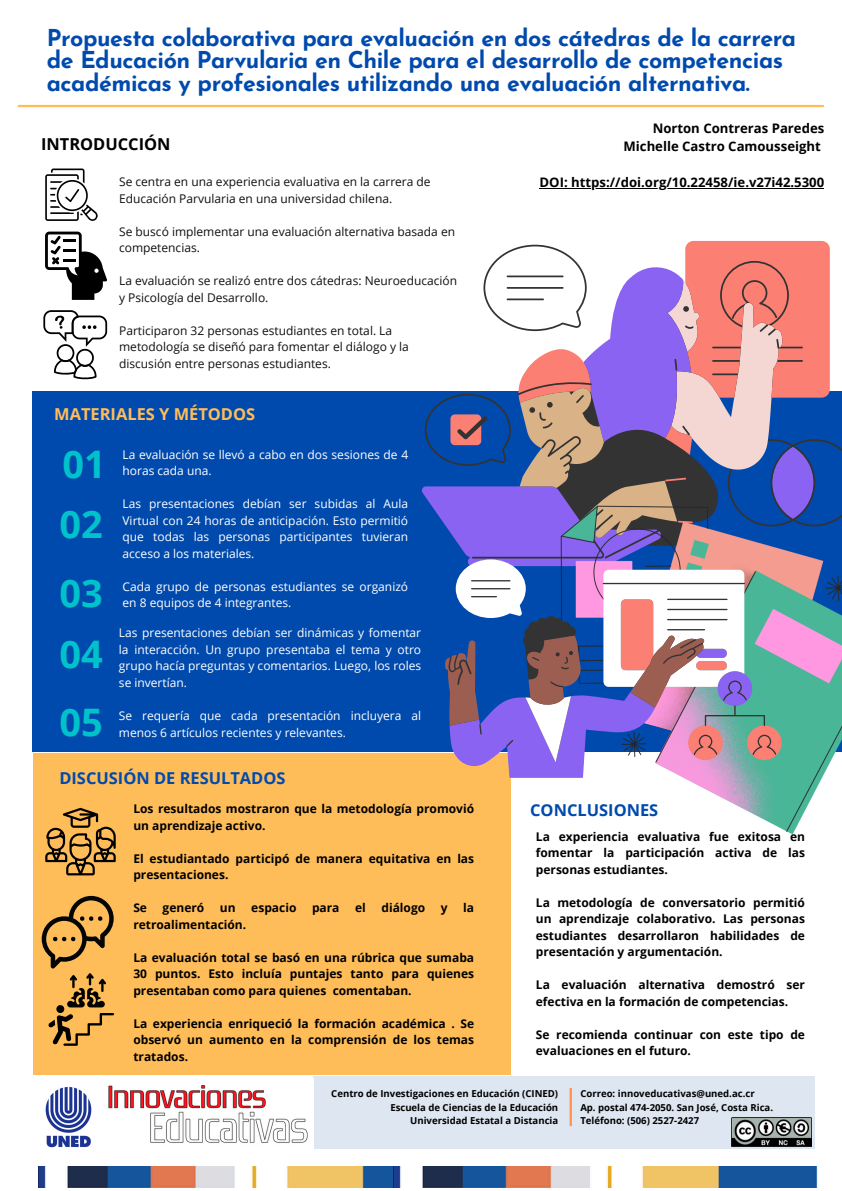
<style>
.page{position:relative;width:842px;height:1191px;background:#fff}
.page>*{position:absolute;margin:0;border:0;box-sizing:border-box;transform-origin:0 0}
.t1{font:700 37.9px "Open Sans";color:#00c2cb}
.t2{font:700 23.2px/22.5px "Josefin Sans";letter-spacing:-.02em;color:#004aad}
.t3{font:700 16.4px "Open Sans";color:#004aad}
.t4{font:700 16.4px "Open Sans";color:#ffbd59}
.t5{font:700 16.4px "Open Sans";color:#000}
.t6{font:700 13.1px/18px "Open Sans";color:#000;text-align:right}
.t7{font:700 12px/16.5px "Open Sans";color:#000}
.t8{font:12px/16.5px "Open Sans";color:#fff}
.t9{font:12px/16.5px "Open Sans";color:#100f0d}
.t10{font:700 9.6px "Open Sans";color:#000}
</style>
<div class="page">
<div style="left:33px;top:391px;width:809px;height:361px;background:#004aad"></div>
<div style="left:313px;top:1076px;width:502px;height:72px;background:#dee6f1"></div>
<div style="left:33px;top:753px;width:478px;height:322px;background:#ffbd59"></div>
<hr style="left:570px;top:1087px;width:2px;height:38px;background:#ff914d">
<img style="left:38px;top:1166px;width:356px;height:21px">
<img style="left:108px;top:1078px;width:206px;height:70px">
<img style="left:45px;top:1087px;width:47px;height:61px">
<img style="left:394px;top:1166px;width:424px;height:21px">
<img style="left:731px;top:1117px;width:81px;height:28px">
<hr style="left:19px;top:105px;width:804px;height:2px;background:#ffbd59">
<svg style="left:422px;top:397px;width:136px;height:162px"></svg>
<svg style="left:450px;top:241px;width:380px;height:282px"></svg>
<svg style="left:520px;top:280px;width:263px;height:258px"></svg>
<svg style="left:558px;top:501px;width:284px;height:334px"></svg>
<svg style="left:455px;top:560px;width:326px;height:39px"></svg>
<svg style="left:456px;top:559px;width:288px;height:40px"></svg>
<svg style="left:445px;top:599px;width:337px;height:178px"></svg>
<svg style="left:45px;top:231px;width:62px;height:69px"></svg>
<svg style="left:45px;top:168px;width:53px;height:53px"></svg>
<svg style="left:43px;top:310px;width:64px;height:69px"></svg>
<svg style="left:42px;top:895px;width:72px;height:150px"></svg>
<svg style="left:45px;top:807px;width:71px;height:68px"></svg>
<hr style="left:540px;top:188px;width:284px;height:1px;background:#000">
<h3 class="t2" style="left:47px;top:29px;width:751px">Propuesta colaborativa para evaluación en dos cátedras de la carrera de Educación Parvularia en Chile para el desarrollo de competencias académicas y profesionales utilizando una evaluación alternativa.</h3>
<h3 class="t5" style="left:41px;top:133px;width:131px">INTRODUCCIÓN</h3>
<p class="t9" style="left:119px;top:173px;width:313px">Se centra en una experiencia evaluativa en la carrera de<br>Educación Parvularia en una universidad chilena.</p>
<h2 class="t9" style="left:119px;top:223px;width:338px">Se buscó implementar una evaluación alternativa basada en competencias.</h2>
<h3 class="t9" style="left:119px;top:272px;width:339px">La evaluación se realizó entre dos cátedras: Neuroeducación y Psicología del Desarrollo.</h3>
<h3 class="t9" style="left:119px;top:322px;width:291px">Participaron 32 personas estudiantes en total. La metodología se diseñó para fomentar el diálogo y la discusión entre personas estudiantes.</h3>
<h2 class="t4" style="left:54px;top:402px;width:202px">MATERIALES Y MÉTODOS</h2>
<p class="t8" style="left:123px;top:445px;width:287px">La evaluación se llevó a cabo en dos sesiones de 4 horas cada una.</p>
<h4 class="t8" style="left:123px;top:495px;width:287px;text-align:justify">Las presentaciones debían ser subidas al Aula Virtual con 24 horas de anticipación. Esto permitió que todas las personas participantes tuvieran acceso a los materiales.</h4>
<h4 class="t8" style="left:123px;top:577px;width:287px">Cada grupo de personas estudiantes se organizó en 8 equipos de 4 integrantes.</h4>
<h4 class="t8" style="left:119px;top:624px;width:304px;text-align:justify">Las presentaciones debían ser dinámicas y fomentar la interacción. Un grupo presentaba el tema y otro grupo hacía preguntas y comentarios. Luego, los roles se invertían.</h4>
<h4 class="t8" style="left:119px;top:707px;width:304px">Se requería que cada presentación incluyera al menos 6 artículos recientes y relevantes.</h4>
<p class="t1" style="left:63px;top:437px;width:45px">01</p>
<h2 class="t1" style="left:59px;top:498px;width:45px">02</h2>
<p class="t1" style="left:59px;top:566px;width:45px">03</p>
<h4 class="t1" style="left:59px;top:627px;width:45px">04</h4>
<p class="t1" style="left:59px;top:695px;width:45px">05</p>
<h4 class="t3" style="left:59px;top:766px;width:228px">DISCUSIÓN DE RESULTADOS</h4>
<p class="t7" style="left:133px;top:800px;width:342px">Los resultados mostraron que la metodología promovió un aprendizaje activo.</p>
<p class="t7" style="left:133px;top:849px;width:342px">El estudiantado participó de manera equitativa en las presentaciones.</p>
<p class="t7" style="left:133px;top:899px;width:15px">Se</p>
<p class="t7" style="left:163px;top:899px;width:43px">generó</p>
<p class="t7" style="left:220px;top:899px;width:17px">un</p>
<p class="t7" style="left:251px;top:899px;width:47px">espacio</p>
<p class="t7" style="left:312px;top:899px;width:29px">para</p>
<p class="t7" style="left:355px;top:899px;width:12px">el</p>
<p class="t7" style="left:381px;top:899px;width:45px">diálogo</p>
<p class="t7" style="left:441px;top:899px;width:8px">y</p>
<p class="t7" style="left:463px;top:899px;width:12px">la</p>
<p class="t7" style="left:133px;top:915px;width:114px">retroalimentación.</p>
<h2 class="t7" style="left:133px;top:948px;width:342px;text-align:justify">La evaluación total se basó en una rúbrica que sumaba 30 puntos. Esto incluía puntajes tanto para quienes presentaban como para quienes comentaban.</h2>
<p class="t7" style="left:133px;top:1014px;width:342px;text-align:justify">La experiencia enriqueció la formación académica . Se observó un aumento en la comprensión de los temas tratados.</p>
<h3 class="t6" style="left:623px;top:119px;width:202px">Norton Contreras Paredes<br>Michelle Castro Camousseight</h3>
<h3 class="t6" style="left:540px;top:173px;width:286px">DOI: https://doi.org/10.22458/ie.v27i42.5300</h3>
<h4 class="t3" style="left:530px;top:798px;width:130px">CONCLUSIONES</h4>
<p class="t7" style="left:536px;top:827px;width:271px;text-align:justify">La experiencia evaluativa fue exitosa en fomentar la participación activa de las personas estudiantes.</p>
<p class="t7" style="left:536px;top:893px;width:271px;text-align:justify">La metodología de conversatorio permitió un aprendizaje colaborativo. Las personas estudiantes desarrollaron habilidades de presentación y argumentación.</p>
<p class="t7" style="left:536px;top:976px;width:271px">La evaluación alternativa demostró ser efectiva en la formación de competencias.</p>
<h4 class="t7" style="left:536px;top:1025px;width:271px">Se recomienda continuar con este tipo de evaluaciones en el futuro.</h4>
<p class="t10" style="left:331px;top:1086px;width:228px">Centro de Investigaciones en Educación (CINED)</p>
<p class="t10" style="left:390px;top:1100px;width:169px">Escuela de Ciencias de la Educación</p>
<h4 class="t10" style="left:410px;top:1113px;width:150px">Universidad Estatal a Distancia</h4>
<h1 class="t10" style="left:580px;top:1086px;width:176px">Correo: innoveducativas@uned.ac.cr</h1>
<p class="t10" style="left:580px;top:1100px;width:194px">Ap. postal 474-2050. San José, Costa Rica.</p>
<h3 class="t10" style="left:580px;top:1113px;width:120px">Teléfono: (506) 2527-2427</h3>
</div>
